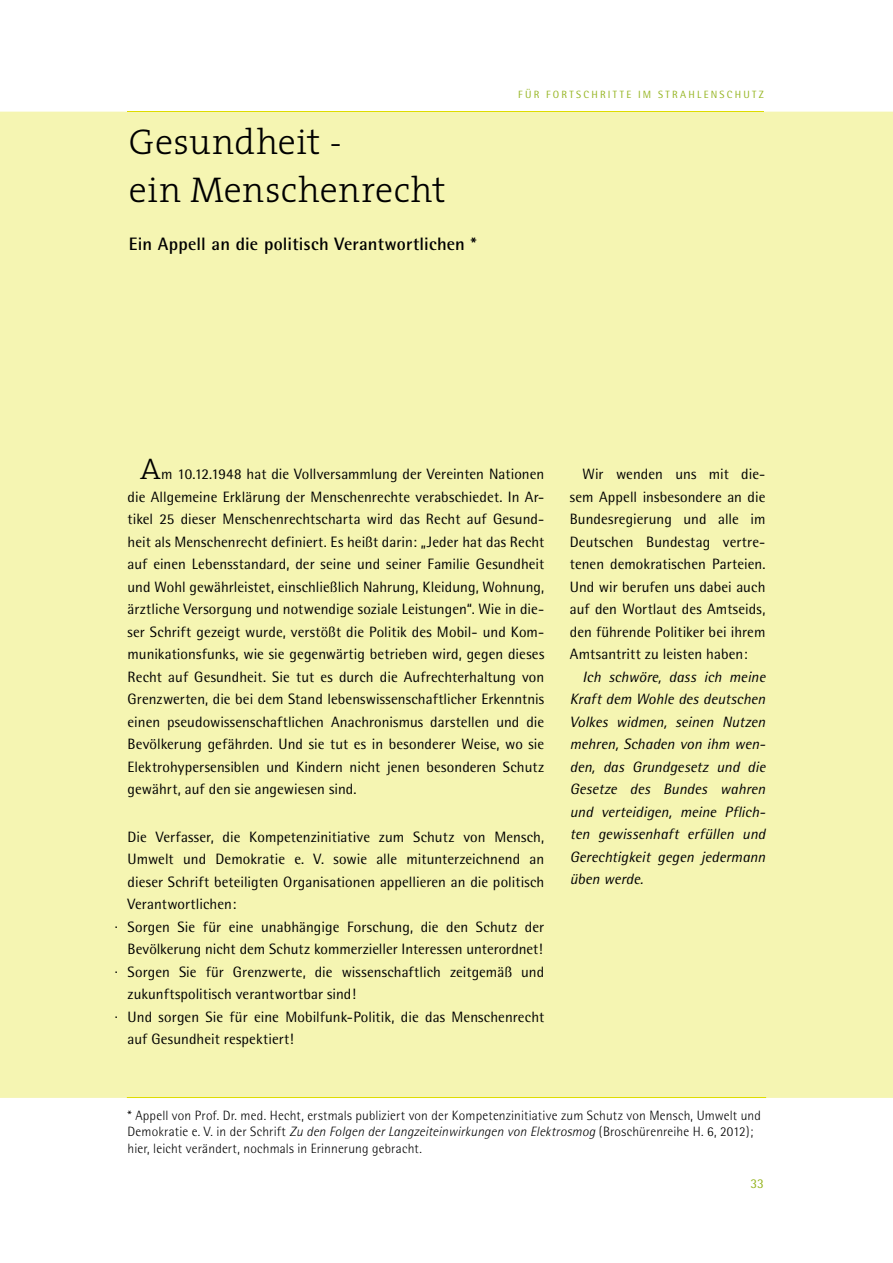
<style>
.page{position:relative;width:893px;height:1263px;background:#fff}
.page>*{position:absolute;margin:0;border:0;box-sizing:border-box;transform-origin:0 0}
.t1{font:300 36px/48px "The Serif";letter-spacing:.01em;color:#000}
.t2{font:700 18px "Rotis Semi Sans";letter-spacing:.005em;color:#000}
.t3{font:15px/22.5px "Rotis Semi Sans";letter-spacing:.005em;color:#000;text-align:justify}
.t4{font:italic 15px/22.5px "Rotis Semi Sans";color:#000;text-align:justify}
.t5{font:300 13.5px/16.2px "Rotis Semi Sans";letter-spacing:.01em;color:#000}
.t6{font:13.5px "Rotis Semi Sans";color:#96b522}
.t7{font:10.5px "Rotis Semi Sans";letter-spacing:.215em;color:#96b522}
.s1{font-family:"The Serif";font-weight:300;font-size:30px}
.s2{font-style:italic}
</style>
<div class="page">
<hr style="left:128px;top:111px;width:636px;height:1px;background:#dedc00">
<div style="left:0;top:112px;width:893px;height:986px;background:#f5f5b2"></div>
<hr style="left:128px;top:112px;width:636px;height:1px;background:#dedc00">
<hr style="left:127px;top:1097px;width:639px;height:1px;background:#dedc00">
<h1 class="t1" style="left:129px;top:117px;width:318px">Gesundheit -<br>ein Menschenrecht</h1>
<p class="t2" style="left:129px;top:233px;width:349px">Ein Appell an die politisch Verantwortlichen *</p>
<p class="t7" style="left:518px;top:89px;width:247px">FÜR FORTSCHRITTE IM STRAHLENSCHUTZ</p>
<p class="t3" style="left:128px;top:463px;width:418px;text-indent:13px"><span class="s1">A</span>m 10.12.1948 hat die Vollversammlung der Vereinten Nationen die Allgemeine Erklärung der Menschenrechte verabschiedet. In Ar&shy;tikel 25 dieser Menschenrechtscharta wird das Recht auf Gesund&shy;heit als Menschenrecht definiert. Es heißt darin: „Jeder hat das Recht auf einen Lebensstandard, der seine und seiner Familie Gesundheit und Wohl gewährleistet, einschließlich Nahrung, Kleidung, Wohnung, ärztliche Versorgung und notwendige soziale Leistungen“. Wie in die&shy;ser Schrift gezeigt wurde, verstößt die Politik des Mobil- und Kom&shy;munikationsfunks, wie sie gegenwärtig betrieben wird, gegen dieses Recht auf Gesundheit. Sie tut es durch die Aufrechterhaltung von Grenzwerten, die bei dem Stand lebenswissenschaftlicher Erkenntnis einen pseudowissenschaftlichen Anachronismus darstellen und die Bevölkerung gefährden. Und sie tut es in besonderer Weise, wo sie Elektrohypersensiblen und Kindern nicht jenen besonderen Schutz gewährt, auf den sie angewiesen sind.</p>
<p class="t3" style="left:570px;top:463px;width:197px;text-indent:13px">Wir wenden uns mit die&shy;sem Appell insbesondere an die Bundesregierung und alle im Deutschen Bundestag vertre&shy;tenen demokratischen Parteien.<br>Und wir berufen uns dabei auch auf den Wortlaut des Amtseids, den führende Politiker bei ihrem Amtsantritt zu leisten haben:</p>
<p class="t4" style="left:570px;top:665px;width:197px;text-indent:13px">Ich schwöre, dass ich meine Kraft dem Wohle des deutschen Volkes widmen, seinen Nutzen mehren, Schaden von ihm wen&shy;den, das Grundgesetz und die Gesetze des Bundes wahren und verteidigen, meine Pflich&shy;ten gewissenhaft erfüllen und Gerechtigkeit gegen jedermann üben werde.</p>
<p class="t3" style="left:128px;top:825px;width:418px">Die Verfasser, die Kompetenzinitiative zum Schutz von Mensch,</p>
<p class="t3" style="left:128px;top:848px;width:418px">Umwelt und Demokratie e. V. sowie alle mitunterzeichnend an</p>
<p class="t3" style="left:128px;top:870px;width:418px">dieser Schrift beteiligten Organisationen appellieren an die politisch</p>
<p class="t3" style="left:128px;top:893px;width:110px">Verantwortlichen:</p>
<p class="t3" style="left:115px;top:915px;width:431px">· Sorgen Sie für eine unabhängige Forschung, die den Schutz der</p>
<p class="t3" style="left:128px;top:938px;width:417px">Bevölkerung nicht dem Schutz kommerzieller Interessen unterordnet!</p>
<p class="t3" style="left:115px;top:960px;width:431px">· Sorgen Sie für Grenzwerte, die wissenschaftlich zeitgemäß und</p>
<p class="t3" style="left:128px;top:983px;width:230px">zukunftspolitisch verantwortbar sind!</p>
<p class="t3" style="left:115px;top:1005px;width:431px">· Und sorgen Sie für eine Mobilfunk-Politik, die das Menschenrecht</p>
<p class="t3" style="left:128px;top:1028px;width:168px">auf Gesundheit respektiert!</p>
<p class="t5" style="left:128px;top:1107px;width:635px">* Appell von Prof. Dr. med. Hecht, erstmals publiziert von der Kompetenzinitiative zum Schutz von Mensch, Umwelt und<br>Demokratie e. V. in der Schrift <span class="s2">Zu den Folgen der Langzeiteinwirkungen von Elektrosmog</span> (Broschürenreihe H. 6, 2012); hier, leicht verändert, nochmals in Erinnerung gebracht.</p>
<p class="t6" style="left:750px;top:1176px;width:15px">33</p>
</div>
